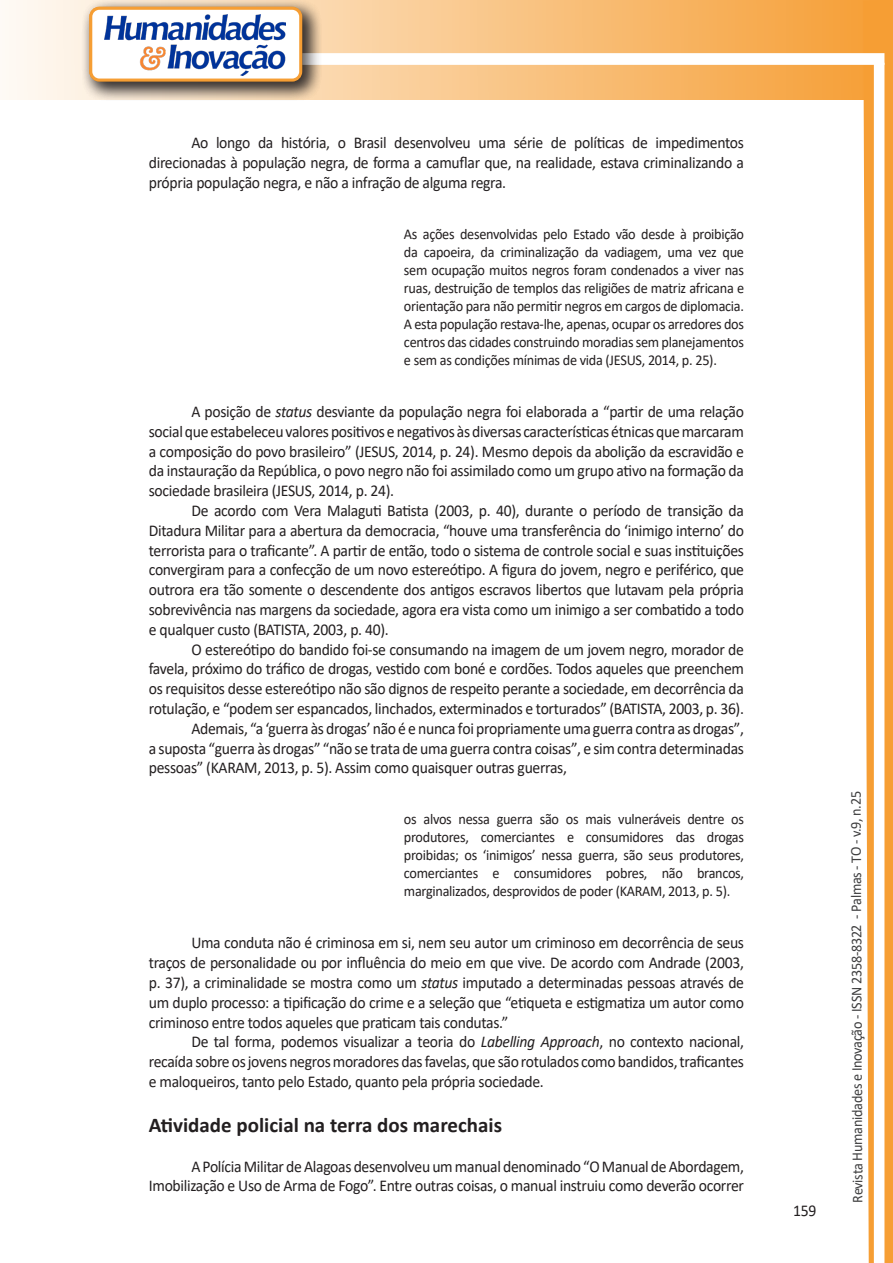
<style>
.page{position:relative;width:893px;height:1263px;background:#fff}
.page>*{position:absolute;margin:0;border:0;box-sizing:border-box;transform-origin:0 0}
.Titulo_2{font:700 21px "Calibri";color:#231f20}
.texto{font:16.5px/19.8px "Calibri";letter-spacing:-.02em;color:#231f20;text-align:justify;scale:.95 1}
.citacao{font:15px/18px "Calibri";letter-spacing:-.02em;color:#231f20;text-align:justify;scale:.95 1}
.t1{font:15px "Calibri";letter-spacing:-.025em;color:#3e3e3f;scale:.95 1}
.s1{font-style:italic}
</style>
<div class="page">
<svg style="left:5px;top:0;width:858px;height:100px;background:#f9c484"></svg>
<div style="left:302px;top:53px;width:582px;height:12px;background:#fff;border:2px solid #fff"></div>
<svg style="left:863px;top:0;width:30px;height:1263px"></svg>
<div style="left:81px;top:0;width:241px;height:102px;background:#231f20;opacity:.75"></div>
<svg style="left:91px;top:8px;width:210px;height:72px"></svg>
<div style="left:89px;top:7px;width:213px;height:75px;border:3px solid #f69e34;border-radius:9px"></div>
<p class="texto" style="left:149px;top:133px;width:628px;text-indent:43px">Ao longo da história, o Brasil desenvolveu uma série de políticas de impedimentos direcionadas à população negra, de forma a camuflar que, na realidade, estava criminalizando a própria população negra, e não a infração de alguma regra.</p>
<p class="citacao" style="left:404px;top:224px;width:359px">As ações desenvolvidas pelo Estado vão desde à proibição da capoeira, da criminalização da vadiagem, uma vez que sem ocupação muitos negros foram condenados a viver nas ruas, destruição de templos das religiões de matriz africana e orientação para não permitir negros em cargos de diplomacia.<br>A esta população restava-lhe, apenas, ocupar os arredores dos centros das cidades construindo moradias sem planejamentos e sem as condições mínimas de vida (JESUS, 2014, p. 25).</p>
<p class="texto" style="left:149px;top:401px;width:628px;text-indent:43px">A posição de <span class="s1">status</span> desviante da população negra foi elaborada a “partir de uma relação social que estabeleceu valores positivos e negativos às diversas características étnicas que marcaram a composição do povo brasileiro” (JESUS, 2014, p. 24). Mesmo depois da abolição da escravidão e da instauração da República, o povo negro não foi assimilado como um grupo ativo na formação da sociedade brasileira (JESUS, 2014, p. 24).</p>
<p class="texto" style="left:149px;top:500px;width:628px;text-indent:43px">De acordo com Vera Malaguti Batista (2003, p. 40), durante o período de transição da Ditadura Militar para a abertura da democracia, “houve uma transferência do ‘inimigo interno’ do terrorista para o traficante”. A partir de então, todo o sistema de controle social e suas instituições convergiram para a confecção de um novo estereótipo. A figura do jovem, negro e periférico, que outrora era tão somente o descendente dos antigos escravos libertos que lutavam pela própria sobrevivência nas margens da sociedade, agora era vista como um inimigo a ser combatido a todo e qualquer custo (BATISTA, 2003, p. 40).</p>
<p class="texto" style="left:149px;top:639px;width:628px;text-indent:43px">O estereótipo do bandido foi-se consumando na imagem de um jovem negro, morador de favela, próximo do tráfico de drogas, vestido com boné e cordões. Todos aqueles que preenchem os requisitos desse estereótipo não são dignos de respeito perante a sociedade, em decorrência da rotulação, e “podem ser espancados, linchados, exterminados e torturados” (BATISTA, 2003, p. 36).</p>
<p class="texto" style="left:149px;top:718px;width:628px;text-indent:43px">Ademais, “a ‘guerra às drogas’ não é e nunca foi propriamente uma guerra contra as drogas”, a suposta “guerra às drogas” “não se trata de uma guerra contra coisas”, e sim contra determinadas pessoas” (KARAM, 2013, p. 5). Assim como quaisquer outras guerras,</p>
<p class="citacao" style="left:404px;top:810px;width:360px">os alvos nessa guerra são os mais vulneráveis dentre os produtores, comerciantes e consumidores das drogas proibidas; os ‘inimigos’ nessa guerra, são seus produtores, comerciantes e consumidores pobres, não brancos, marginalizados, desprovidos de poder (KARAM, 2013, p. 5).</p>
<p class="texto" style="left:149px;top:932px;width:628px;text-indent:43px">Uma conduta não é criminosa em si, nem seu autor um criminoso em decorrência de seus traços de personalidade ou por influência do meio em que vive. De acordo com Andrade (2003, p. 37), a criminalidade se mostra como um <span class="s1">status</span> imputado a determinadas pessoas através de um duplo processo: a tipificação do crime e a seleção que “etiqueta e estigmatiza um autor como criminoso entre todos aqueles que praticam tais condutas.”</p>
<p class="texto" style="left:149px;top:1031px;width:628px;text-indent:43px">De tal forma, podemos visualizar a teoria do <span class="s1">Labelling Approach</span>, no contexto nacional, recaída sobre os jovens negros moradores das favelas, que são rotulados como bandidos, traficantes e maloqueiros, tanto pelo Estado, quanto pela própria sociedade.</p>
<p class="Titulo_2" style="left:149px;top:1110px;width:355px">Atividade policial na terra dos marechais</p>
<p class="texto" style="left:149px;top:1156px;width:628px;text-align:right">A Polícia Militar de Alagoas desenvolveu um manual denominado “O Manual de Abordagem,<br>Imobilização e Uso de Arma de Fogo”. Entre outras coisas, o manual instruiu como deverão ocorrer</p>
<p class="texto" style="left:793px;top:1200px;width:26px">159</p>
<p class="t1" style="left:846px;top:1203px;width:435px;rotate:-90deg">Revista Humanidades e Inovação - ISSN 2358-8322 - Palmas - TO - v.9, n.25</p>
</div>
